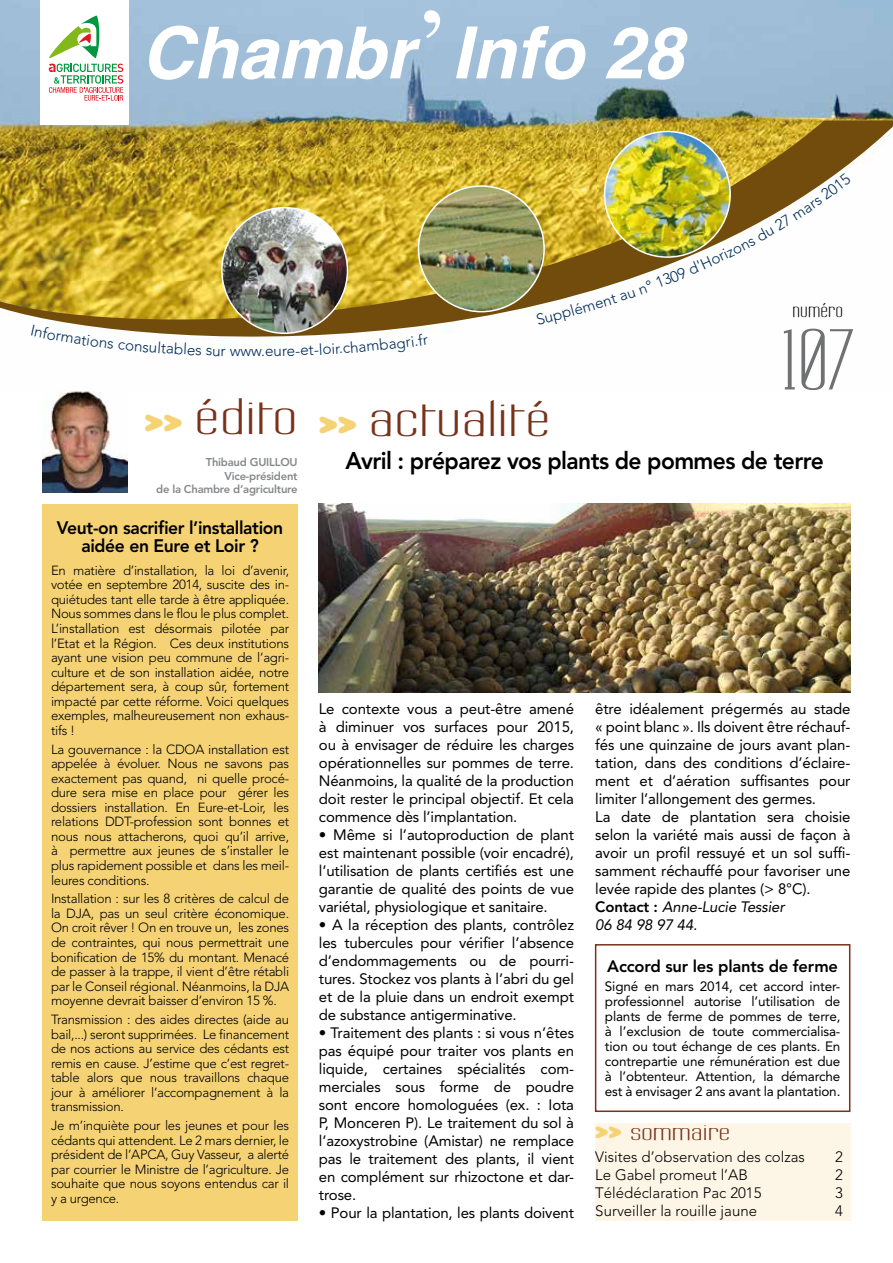
<style>
.page{position:relative;width:893px;height:1263px;background:#fff}
.page>*{position:absolute;margin:0;border:0;box-sizing:border-box;transform-origin:0 0}
.t1{font:75px "Labtop Wide";color:#707172}
.t2{font:italic 700 72px "Helvetica";color:#fff}
.t3{font:45px "Labtop Superwide";color:#78321a}
.t4{font:800 24px "Avenir";letter-spacing:-.025em;color:#000;scale:.95 1}
.t5{font:21px "Labtop Superwide";color:#78321a}
.t6{font:800 18px/18px "Avenir";letter-spacing:-.02em;color:#000;text-align:center}
.t7{font:18px "Labtop Wide";letter-spacing:.01em;color:#000}
.t8{font:800 16.5px "Avenir";letter-spacing:-.01em;color:#000}
.t9{font:300 15.3px "Avenir";color:#002c5a}
.t10{font:15px/18px "Avenir";letter-spacing:-.01em;color:#000;text-align:justify}
.t11{font:300 15px "Avenir";color:#000}
.t12{font:13.5px/15px "Avenir";letter-spacing:-.01em;color:#000;text-align:justify}
.t13{font:300 13.2px/14.5px "Avenir";letter-spacing:-.02em;color:#000;text-align:justify}
.t14{font:800 11.25px/13.5px "Avenir";letter-spacing:-.02em;color:#87888a;text-align:right}
.s1{font-family:"Times";font-weight:400;font-style:normal;font-size:114px}
.s2{font-family:"Blur";font-weight:700;font-size:30px;color:#f5d375}
.s3{font-weight:800}
.s4{font-style:italic}
.s5{font-family:"Blur";font-weight:700;color:#f5d375}
</style>
<div class="page">
<img style="left:0;top:0;width:893px;height:120px">
<svg style="left:0;top:120px;width:893px;height:222px"></svg>
<img style="left:222px;top:208px;width:125px;height:125px;border-radius:63px">
<img style="left:419px;top:186px;width:125px;height:126px;border-radius:63px">
<img style="left:605px;top:131px;width:125px;height:126px;border-radius:62px">
<div style="left:40px;top:0;width:89px;height:124px;background:#fff"></div>
<svg style="left:49px;top:64px;width:74px;height:37px"></svg>
<svg style="left:49px;top:16px;width:50px;height:42px"></svg>
<div style="left:43px;top:504px;width:255px;height:716px;background:#f5d375"></div>
<img style="left:43px;top:391px;width:85px;height:102px">
<div style="left:595px;top:944px;width:255px;height:168px;border:2px solid #78321a"></div>
<img style="left:319px;top:504px;width:531px;height:188px">
<div style="left:595px;top:1123px;width:255px;height:97px;background:#fdf6e6"></div>
<svg style="left:31px;top:325px;width:118px;height:17px"></svg>
<svg style="left:359px;top:338px;width:47px;height:4px"></svg>
<svg style="left:424px;top:337px;width:4px;height:5px"></svg>
<img style="left:536px;top:173px;width:315px;height:152px">
<h2 class="t2" style="left:141px;top:-6px;width:544px">Chambr<span class="s1">’</span>Info 28</h2>
<p class="t9" style="left:150px;top:338px;width:27px;rotate:4deg">ulta</p>
<p class="t9" style="left:240px;top:342px;width:26px">ww.</p>
<p class="t9" style="left:286px;top:342px;width:29px;rotate:-2deg">e-et</p>
<p class="t9" style="left:313px;top:341px;width:23px;rotate:-3deg">-loi</p>
<p class="t9" style="left:334px;top:339px;width:25px;rotate:-4deg">r.ch</p>
<p class="t9" style="left:405px;top:333px;width:19px;rotate:-7deg">ri.f</p>
<h3 class="t7" style="left:792px;top:299px;width:52px">numéro</h3>
<h1 class="t1" style="left:782px;top:314px;width:73px">107</h1>
<h3 class="t3" style="left:145px;top:388px;width:154px"><span class="s2">&lt;&lt;</span> édito</h3>
<p class="t14" style="left:156px;top:456px;width:143px">Thibaud GUILLOU<br>Vice-président<br>de la Chambre d’agriculture</p>
<h3 class="t6" style="left:57px;top:518px;width:228px">Veut-on sacrifier l’installation aidée en Eure et Loir ?</h3>
<p class="t13" style="left:51px;top:563px;width:240px">En matière d’installation, la loi d’avenir, votée en septembre 2014, suscite des in&shy;quiétudes tant elle tarde à être appliquée.<br>Nous sommes dans le flou le plus complet.<br>L’installation est désormais pilotée par l’Etat et la Région. Ces deux institutions ayant une vision peu commune de l’agri&shy;culture et de son installation aidée, notre département sera, à coup sûr, fortement impacté par cette réforme. Voici quelques exemples, malheureusement non exhaus&shy;tifs !</p>
<p class="t13" style="left:51px;top:742px;width:240px">La gouvernance : la CDOA installation est appelée à évoluer. Nous ne savons pas exactement pas quand, ni quelle procé&shy;dure sera mise en place pour gérer les dossiers installation. En Eure-et-Loir, les relations DDT-profession sont bonnes et nous nous attacherons, quoi qu’il arrive, à permettre aux jeunes de s’installer le plus rapidement possible et dans les meil&shy;leures conditions.</p>
<p class="t13" style="left:51px;top:891px;width:240px">Installation : sur les 8 critères de calcul de la DJA, pas un seul critère économique.<br>On croit rêver ! On en trouve un, les zones de contraintes, qui nous permettrait une bonification de 15% du montant. Menacé de passer à la trappe, il vient d’être rétabli par le Conseil régional. Néanmoins, la DJA moyenne devrait baisser d’environ 15 %.</p>
<p class="t13" style="left:51px;top:1012px;width:240px">Transmission : des aides directes (aide au bail,...) seront supprimées. Le financement de nos actions au service des cédants est remis en cause. J’estime que c’est regret&shy;table alors que nous travaillons chaque jour à améliorer l’accompagnement à la transmission.</p>
<p class="t13" style="left:51px;top:1118px;width:240px">Je m’inquiète pour les jeunes et pour les cédants qui attendent. Le 2 mars dernier, le président de l’APCA, Guy Vasseur, a alerté par courrier le Ministre de l’agriculture. Je souhaite que nous soyons entendus car il y a urgence.</p>
<h3 class="t3" style="left:319px;top:390px;width:233px"><span class="s2">&lt;&lt;</span> actualité</h3>
<h3 class="t4" style="left:346px;top:446px;width:505px">Avril : préparez vos plants de pommes de terre</h3>
<p class="t10" style="left:319px;top:700px;width:257px">Le contexte vous a peut-être amené à diminuer vos surfaces pour 2015, ou à envisager de réduire les charges opérationnelles sur pommes de terre.<br>Néanmoins, la qualité de la production doit rester le principal objectif. Et cela commence dès l’implantation.</p>
<p class="t10" style="left:319px;top:826px;width:257px">• Même si l’autoproduction de plant est maintenant possible (voir encadré), l’utilisation de plants certifiés est une garantie de qualité des points de vue variétal, physiologique et sanitaire.</p>
<p class="t10" style="left:319px;top:916px;width:257px">• A la réception des plants, contrôlez les tubercules pour vérifier l’absence d’endommagements ou de pourri&shy;tures. Stockez vos plants à l’abri du gel et de la pluie dans un endroit exempt de substance antigerminative.</p>
<p class="t10" style="left:319px;top:1024px;width:257px">• Traitement des plants : si vous n’êtes pas équipé pour traiter vos plants en liquide, certaines spécialités com&shy;merciales sous forme de poudre sont encore homologuées (ex. : Iota P, Monceren P). Le traitement du sol à l’azoxystrobine (Amistar) ne remplace pas le traitement des plants, il vient en complément sur rhizoctone et dar&shy;trose.</p>
<p class="t10" style="left:319px;top:1204px;width:257px">• Pour la plantation, les plants doivent</p>
<p class="t10" style="left:595px;top:700px;width:257px;text-align:left">être idéalement prégermés au stade « point blanc ». Ils doivent être réchauf&shy;fés une quinzaine de jours avant plan&shy;tation, dans des conditions d’éclaire&shy;ment et d’aération suffisantes pour limiter l’allongement des germes.<br>La date de plantation sera choisie selon la variété mais aussi de façon à avoir un profil ressuyé et un sol suffi&shy;samment réchauffé pour favoriser une levée rapide des plantes (&gt; 8°C).<br><span class="s3">Contact :</span> <span class="s4">Anne-Lucie Tessier<br>06 84 98 97 44.</span></p>
<p class="t8" style="left:607px;top:957px;width:232px">Accord sur les plants de ferme</p>
<p class="t12" style="left:605px;top:979px;width:237px">Signé en mars 2014, cet accord inter&shy;professionnel autorise l’utilisation de plants de ferme de pommes de terre, à l’exclusion de toute commercialisa&shy;tion ou tout échange de ces plants. En contrepartie une rémunération est due à l’obtenteur. Attention, la démarche est à envisager 2 ans avant la plantation.</p>
<h3 class="t5" style="left:595px;top:1118px;width:136px"><span class="s5">&lt;&lt;</span> sommaire</h3>
<p class="t11" style="left:595px;top:1148px;width:211px">Visites d’observation des colzas</p>
<p class="t11" style="left:835px;top:1148px;width:9px">2</p>
<p class="t11" style="left:595px;top:1166px;width:154px">Le Gabel promeut l’AB</p>
<p class="t11" style="left:835px;top:1166px;width:9px">2</p>
<p class="t11" style="left:595px;top:1184px;width:168px">Télédéclaration Pac 2015</p>
<p class="t11" style="left:835px;top:1184px;width:9px">3</p>
<p class="t11" style="left:595px;top:1202px;width:163px">Surveiller la rouille jaune</p>
<p class="t11" style="left:835px;top:1202px;width:9px">4</p>
</div>
